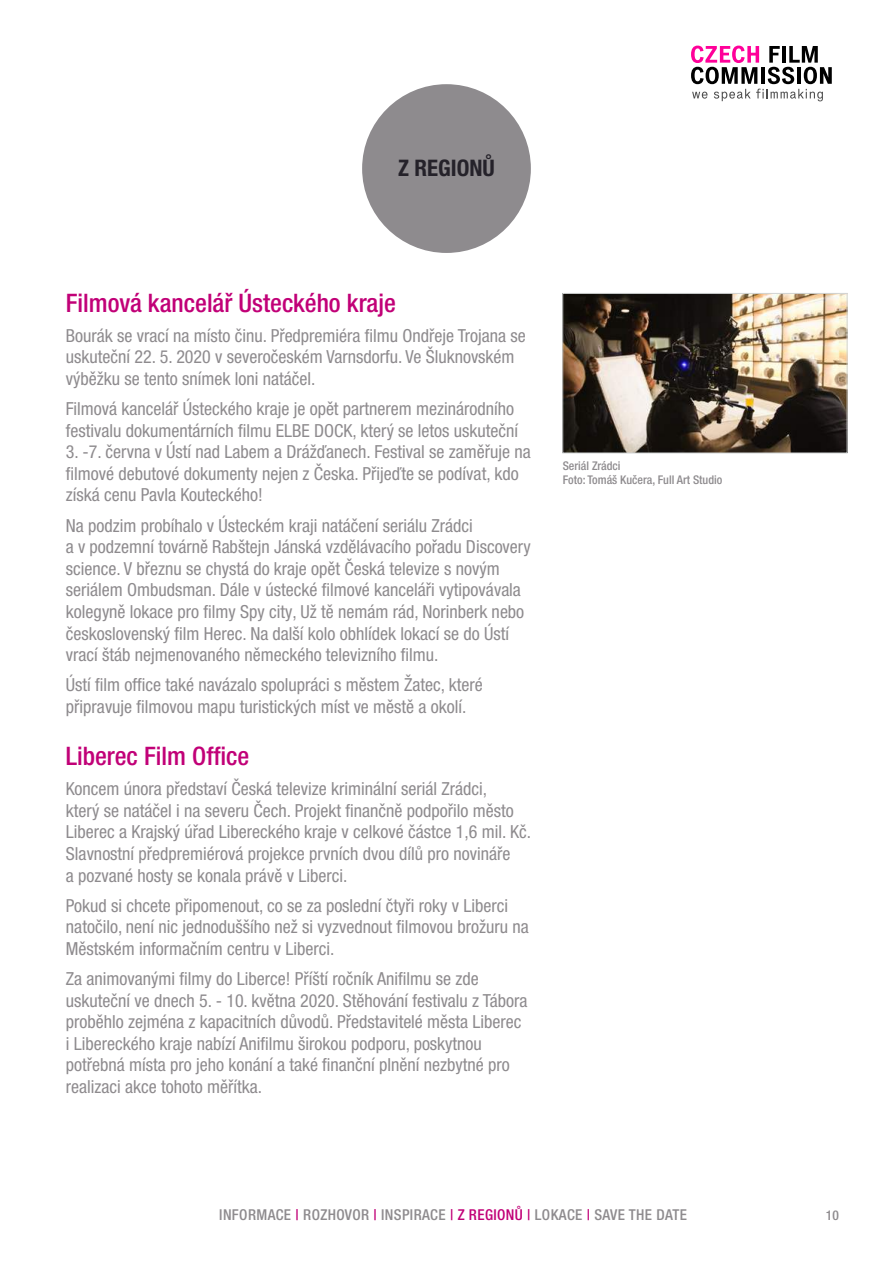
<style>
.page{position:relative;width:893px;height:1263px;background:#fff}
.page>*{position:absolute;margin:0;border:0;box-sizing:border-box;transform-origin:0 0}
.t1{font:500 condensed 25.5px "Helvetica Neue LT Pro";color:#c10077}
.t2{font:700 condensed 22.8px "Helvetica Neue LT Pro";color:#25222a}
.t3{font:condensed 18px/21.6px "Helvetica Neue LT Pro";color:#8e8b8e}
.t4{font:500 condensed 15px "Helvetica Neue LT Pro";letter-spacing:.025em;color:#8e8b8e}
.t5{font:500 condensed 13.5px "Helvetica Neue LT Pro";color:#8e8b8e}
.t6{font:500 condensed 12px/14.4px "Helvetica Neue LT Pro";color:#8e8b8e}
.s1{color:#c10077}
</style>
<div class="page">
<div style="left:362px;top:84px;width:169px;height:169px;background:#8e8b8e;border-radius:50%"></div>
<svg style="left:691px;top:46px;width:141px;height:55px"></svg>
<img style="left:564px;top:295px;width:281px;height:156px">
<div style="left:562px;top:293px;width:285px;height:160px;border:1px solid #d1d4d4"></div>
<p class="t2" style="left:398px;top:154px;width:98px">Z REGIONŮ</p>
<h1 class="t1" style="left:66px;top:287px;width:331px">Filmová kancelář Ústeckého kraje</h1>
<p class="t3" style="left:66px;top:324px;width:461px">Bourák se vrací na místo činu. Předpremiéra filmu Ondřeje Trojana se uskuteční 22. 5. 2020 v severočeském Varnsdorfu. Ve Šluknovském výběžku se tento snímek loni natáčel.</p>
<p class="t3" style="left:66px;top:398px;width:454px">Filmová kancelář Ústeckého kraje je opět partnerem mezinárodního festivalu dokumentárních filmu ELBE DOCK, který se letos uskuteční</p>
<p class="t3" style="left:66px;top:441px;width:466px">3. -7. června v Ústí nad Labem a Drážďanech. Festival se zaměřuje na filmové debutové dokumenty nejen z Česka. Přijeďte se podívat, kdo získá cenu Pavla Kouteckého!</p>
<p class="t3" style="left:66px;top:514px;width:467px">Na podzim probíhalo v Ústeckém kraji natáčení seriálu Zrádci<br>a v podzemní továrně Rabštejn Jánská vzdělávacího pořadu Discovery science. V březnu se chystá do kraje opět Česká televize s novým seriálem Ombudsman. Dále v ústecké filmové kanceláři vytipovávala kolegyně lokace pro filmy Spy city, Už tě nemám rád, Norinberk nebo československý film Herec. Na další kolo obhlídek lokací se do Ústí vrací štáb nejmenovaného německého televizního filmu.</p>
<p class="t3" style="left:66px;top:674px;width:419px">Ústí film office také navázalo spolupráci s městem Žatec, které připravuje filmovou mapu turistických míst ve městě a okolí.</p>
<h1 class="t1" style="left:66px;top:741px;width:185px">Liberec Film Office</h1>
<p class="t3" style="left:66px;top:778px;width:467px">Koncem února představí Česká televize kriminální seriál Zrádci,<br>který se natáčel i na severu Čech. Projekt finančně podpořilo město Liberec a Krajský úřad Libereckého kraje v celkové částce 1,6 mil. Kč.<br>Slavnostní předpremiérová projekce prvních dvou dílů pro novináře<br>a pozvané hosty se konala právě v Liberci.</p>
<p class="t3" style="left:66px;top:894px;width:464px">Pokud si chcete připomenout, co se za poslední čtyři roky v Liberci natočilo, není nic jednoduššího než si vyzvednout filmovou brožuru na<br>Městském informačním centru v Liberci.</p>
<p class="t3" style="left:66px;top:968px;width:463px">Za animovanými filmy do Liberce! Příští ročník Anifilmu se zde uskuteční ve dnech 5. - 10. května 2020. Stěhování festivalu z Tábora proběhlo zejména z kapacitních důvodů. Představitelé města Liberec i Libereckého kraje nabízí Anifilmu širokou podporu, poskytnou potřebná místa pro jeho konání a také finanční plnění nezbytné pro realizaci akce tohoto měřítka.</p>
<p class="t6" style="left:563px;top:458px;width:161px">Seriál Zrádci<br>Foto: Tomáš Kučera, Full Art Studio</p>
<p class="t4" style="left:219px;top:1205px;width:469px">INFORMACE <span class="s1">|</span> ROZHOVOR <span class="s1">|</span> INSPIRACE <span class="s1">| Z REGIONŮ |</span> LOKACE <span class="s1">|</span> SAVE THE DATE</p>
<p class="t5" style="left:826px;top:1207px;width:15px">10</p>
</div>
